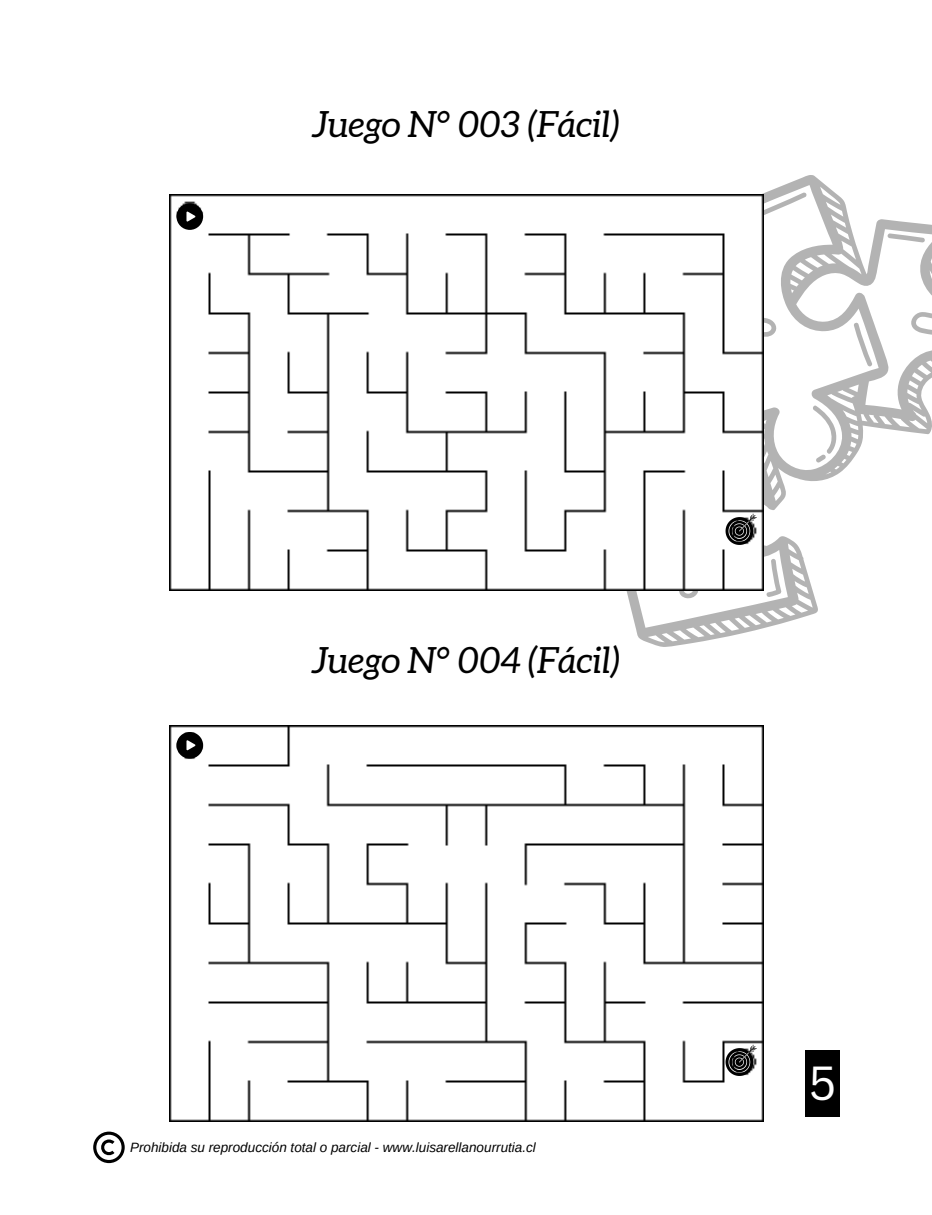
<style>
.page{position:relative;width:932px;height:1215px;background:#fff}
.page>*{position:absolute;margin:0;border:0;box-sizing:border-box;transform-origin:0 0}
.t1{font:46.5px "Canva Sans";color:#fff}
.t2{font:italic 36px "Aleo";color:#000}
.t3{font:italic 13.5px "Arimo";color:#000}
</style>
<div class="page">
<svg style="left:601px;top:175px;width:331px;height:472px"></svg>
<img style="left:169px;top:195px;width:594px;height:396px">
<img style="left:169px;top:726px;width:594px;height:396px">
<div style="left:805px;top:1050px;width:35px;height:67px;background:#000"></div>
<svg style="left:176px;top:203px;width:27px;height:27px"></svg>
<svg style="left:176px;top:732px;width:27px;height:27px"></svg>
<svg style="left:725px;top:514px;width:31px;height:31px"></svg>
<svg style="left:725px;top:1045px;width:31px;height:31px"></svg>
<svg style="left:93px;top:1132px;width:32px;height:31px"></svg>
<p class="t2" style="left:312px;top:104px;width:309px">Juego N° 003 (Fácil)</p>
<p class="t2" style="left:312px;top:640px;width:310px">Juego N° 004 (Fácil)</p>
<p class="t3" style="left:130px;top:1140px;width:407px">Prohibida su reproducción total o parcial - www.luisarellanourrutia.cl</p>
<p class="t1" style="left:808px;top:1051px;width:29px">5</p>
</div>
